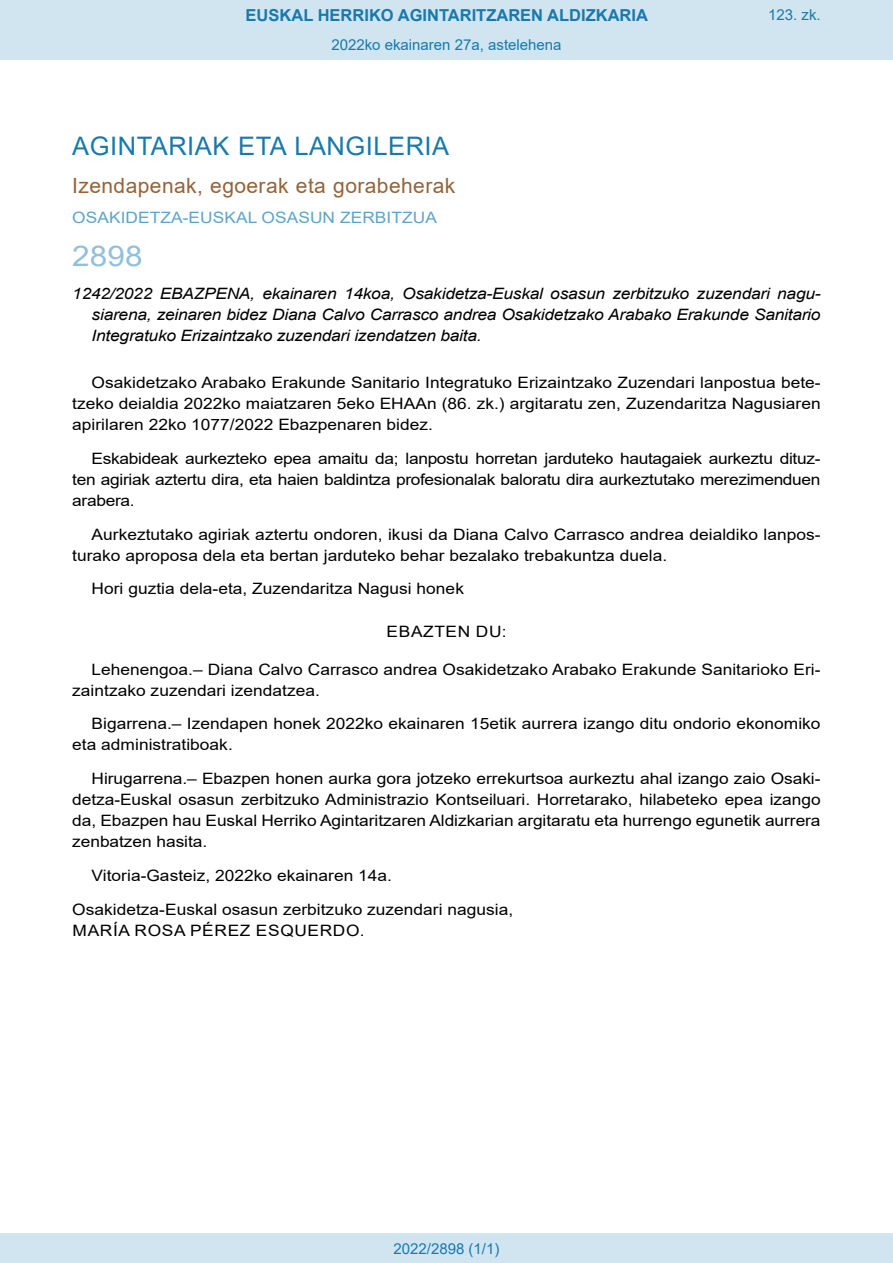
<style>
.page{position:relative;width:893px;height:1263px;background:#fff}
.page>*{position:absolute;margin:0;border:0;box-sizing:border-box;transform-origin:0 0}
.BOPVOrden{font:28.5px "Arial";color:#90c0db;scale:1.11 1}
.BOPVSeccion{font:25.5px "Arial";letter-spacing:.02em;color:#1879ad}
.BOPVSubseccion{font:21px "Arial";letter-spacing:.02em;color:#956338}
.t1{font:700 16.5px "Arial";color:#1879ad}
.BOPVDetalle{font:15.6px/21px "Arial";color:#000;text-align:justify;scale:1.11 1}
.BOPVTitulo{font:italic 15.6px/21px "Arial";letter-spacing:-.015em;color:#000;text-align:justify;scale:1.11 1}
.BOPVFirmaPuesto{font:15.6px "Arial";color:#000;scale:1.11 1}
.BOPVFirmaLugFec{font:15.6px "Arial";color:#000;scale:1.11 1}
.BOPVOrganismo{font:15.6px "Arial";letter-spacing:.005em;color:#5ea4ca;scale:1.11 1}
.BOPVFirmaNombre{font:15.6px "Arial";letter-spacing:.035em;color:#000;scale:1.11 1}
.BOPVClave{font:15.6px "Arial";letter-spacing:.035em;color:#000;scale:1.11 1}
.Paginacion_Centro{font:15px "Arial";color:#1879ad}
</style>
<div class="page">
<div style="left:0;top:0;width:893px;height:60px;background:#d0e5f0"></div>
<div style="left:0;top:1233px;width:893px;height:30px;background:#d0e5f0"></div>
<p class="t1" style="left:246px;top:3px;width:404px">EUSKAL HERRIKO AGINTARITZAREN ALDIZKARIA</p>
<p class="Paginacion_Centro" style="left:331px;top:35px;width:232px">2022ko ekainaren 27a, astelehena</p>
<p class="Paginacion_Centro" style="left:768px;top:5px;width:54px">123. zk.</p>
<p class="BOPVSeccion" style="left:72px;top:128px;width:378px">AGINTARIAK ETA LANGILERIA</p>
<p class="BOPVSubseccion" style="left:72px;top:171px;width:385px">Izendapenak, egoerak eta gorabeherak</p>
<p class="BOPVOrganismo" style="left:72px;top:207px;width:330px">OSAKIDETZA-EUSKAL OSASUN ZERBITZUA</p>
<p class="BOPVOrden" style="left:72px;top:236px;width:65px">2898</p>
<p class="BOPVTitulo" style="left:92px;top:284px;width:658px;text-indent:-19px">1242/2022 EBAZPENA, ekainaren 14koa, Osakidetza-Euskal osasun zerbitzuko zuzendari nagu&shy;siarena, zeinaren bidez Diana Calvo Carrasco andrea Osakidetzako Arabako Erakunde Sanitario Integratuko Erizaintzako zuzendari izendatzen baita.</p>
<p class="BOPVDetalle" style="left:72px;top:372px;width:676px;text-indent:19px">Osakidetzako Arabako Erakunde Sanitario Integratuko Erizaintzako Zuzendari lanpostua bete&shy;tzeko deialdia 2022ko maiatzaren 5eko EHAAn (86. zk.) argitaratu zen, Zuzendaritza Nagusiaren apirilaren 22ko 1077/2022 Ebazpenaren bidez.</p>
<p class="BOPVDetalle" style="left:72px;top:448px;width:676px;text-indent:19px">Eskabideak aurkezteko epea amaitu da; lanpostu horretan jarduteko hautagaiek aurkeztu dituz&shy;ten agiriak aztertu dira, eta haien baldintza profesionalak baloratu dira aurkeztutako merezimenduen arabera.</p>
<p class="BOPVDetalle" style="left:72px;top:523px;width:676px;text-indent:19px">Aurkeztutako agiriak aztertu ondoren, ikusi da Diana Calvo Carrasco andrea deialdiko lanpos&shy;turako aproposa dela eta bertan jarduteko behar bezalako trebakuntza duela.</p>
<p class="BOPVDetalle" style="left:92px;top:578px;width:337px">Hori guztia dela-eta, Zuzendaritza Nagusi honek</p>
<p class="BOPVClave" style="left:387px;top:620px;width:110px">EBAZTEN DU:</p>
<p class="BOPVDetalle" style="left:72px;top:658px;width:676px;text-indent:19px">Lehenengoa.– Diana Calvo Carrasco andrea Osakidetzako Arabako Erakunde Sanitarioko Eri&shy;zaintzako zuzendari izendatzea.</p>
<p class="BOPVDetalle" style="left:72px;top:713px;width:676px;text-indent:19px">Bigarrena.– Izendapen honek 2022ko ekainaren 15etik aurrera izango ditu ondorio ekonomiko eta administratiboak.</p>
<p class="BOPVDetalle" style="left:72px;top:768px;width:676px;text-indent:19px">Hirugarrena.– Ebazpen honen aurka gora jotzeko errekurtsoa aurkeztu ahal izango zaio Osaki&shy;detza-Euskal osasun zerbitzuko Administrazio Kontseiluari. Horretarako, hilabeteko epea izango da, Ebazpen hau Euskal Herriko Agintaritzaren Aldizkarian argitaratu eta hurrengo egunetik aurrera zenbatzen hasita.</p>
<p class="BOPVFirmaLugFec" style="left:92px;top:864px;width:272px">Vitoria-Gasteiz, 2022ko ekainaren 14a.</p>
<p class="BOPVFirmaPuesto" style="left:72px;top:898px;width:399px">Osakidetza-Euskal osasun zerbitzuko zuzendari nagusia,</p>
<p class="BOPVFirmaNombre" style="left:73px;top:919px;width:265px">MARÍA ROSA PÉREZ ESQUERDO.</p>
<p class="Paginacion_Centro" style="left:393px;top:1238px;width:107px">2022/2898 (1/1)</p>
</div>
